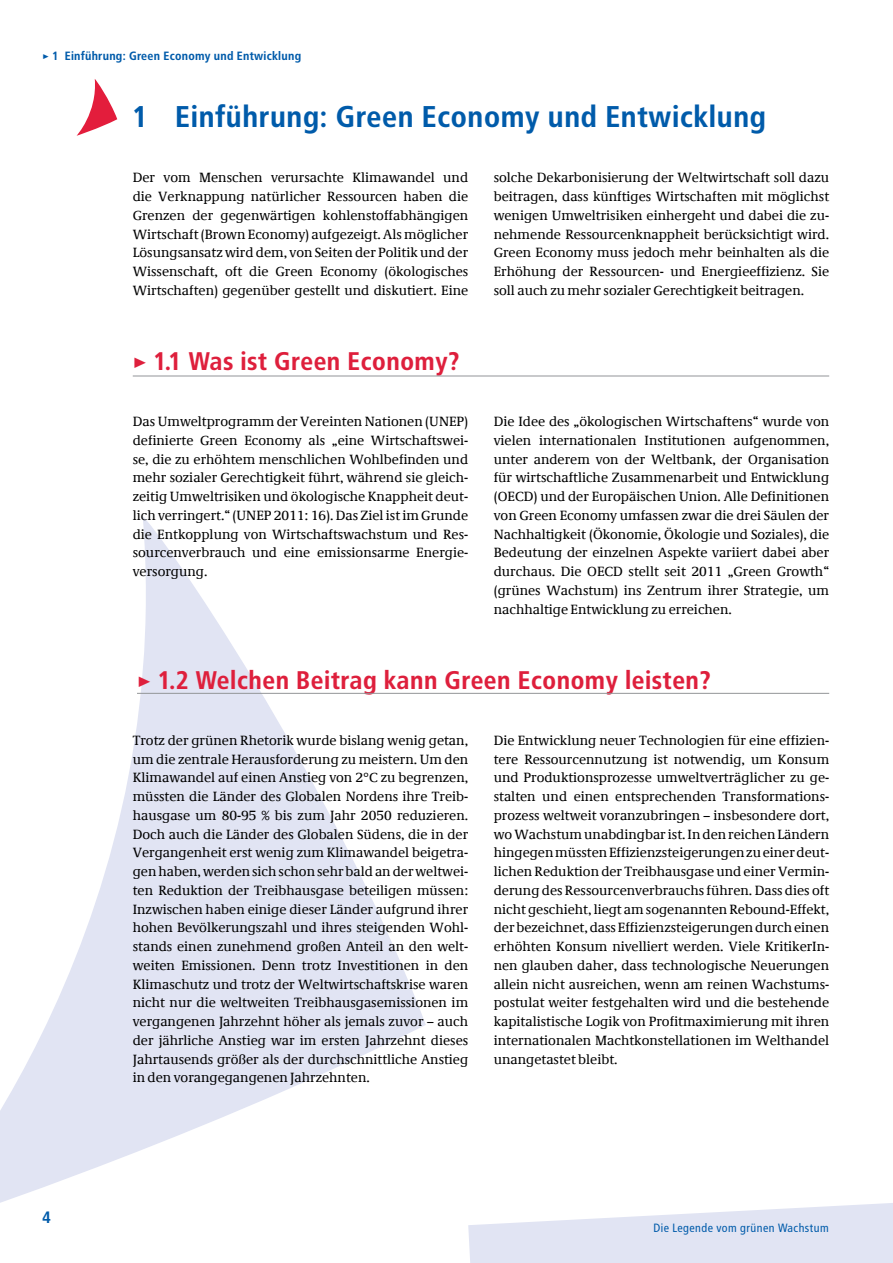
<style>
.page{position:relative;width:893px;height:1263px;background:#fff}
.page>*{position:absolute;margin:0;border:0;box-sizing:border-box;transform-origin:0 0}
.t1{font:700 30px "Transit";color:#005baa}
.t2{font:700 25.5px "Transit";color:#de1f3c}
.t3{font:700 16.5px "Transit";color:#005baa}
.t4{font:13.5px/18.8px "Demos Com";color:#000;text-align:justify}
.t5{font:700 12px "Transit";color:#005baa}
.t6{font:12px "Transit";color:#005baa}
</style>
<div class="page">
<svg style="left:468px;top:1203px;width:425px;height:60px"></svg>
<svg style="left:0;top:517px;width:426px;height:686px"></svg>
<hr style="left:133px;top:376px;width:696px;height:1px;background:#939598">
<hr style="left:137px;top:693px;width:692px;height:1px;background:#939598">
<svg style="left:77px;top:79px;width:40px;height:57px"></svg>
<p class="t5" style="left:43px;top:49px;width:260px">&gt; 1 Einführung: Green Economy und Entwicklung</p>
<h1 class="t1" style="left:133px;top:98px;width:635px">1 Einführung: Green Economy und Entwicklung</h1>
<p class="t4" style="left:133px;top:169px;width:337px">Der vom Menschen verursachte Klimawandel und die Verknappung natürlicher Ressourcen haben die Grenzen der gegenwärtigen kohlenstoffabhängigen Wirtschaft (Brown Economy) aufgezeigt. Als möglicher Lösungsansatz wird dem, von Seiten der Politik und der Wissenschaft, oft die Green Economy (ökologisches Wirtschaften) gegenüber gestellt und diskutiert. Eine</p>
<p class="t4" style="left:494px;top:169px;width:337px">solche Dekarbonisierung der Weltwirtschaft soll dazu beitragen, dass künftiges Wirtschaften mit möglichst wenigen Umweltrisiken einhergeht und dabei die zu&shy;nehmende Ressourcenknappheit berücksichtigt wird.<br>Green Economy muss jedoch mehr beinhalten als die Erhöhung der Ressourcen- und Energieeffizienz. Sie soll auch zu mehr sozialer Gerechtigkeit beitragen.</p>
<h2 class="t2" style="left:133px;top:346px;width:329px">&gt; 1.1 Was ist Green Economy?</h2>
<p class="t4" style="left:133px;top:412px;width:337px">Das Umweltprogramm der Vereinten Nationen (UNEP) definierte Green Economy als „eine Wirtschaftswei&shy;se, die zu erhöhtem menschlichen Wohlbefinden und mehr sozialer Gerechtigkeit führt, während sie gleich&shy;zeitig Umweltrisiken und ökologische Knappheit deut&shy;lich verringert.“ (UNEP 2011: 16). Das Ziel ist im Grunde die Entkopplung von Wirtschaftswachstum und Res&shy;sourcenverbrauch und eine emissionsarme Energie&shy;versorgung.</p>
<p class="t4" style="left:494px;top:412px;width:337px">Die Idee des „ökologischen Wirtschaftens“ wurde von vielen internationalen Institutionen aufgenommen, unter anderem von der Weltbank, der Organisation für wirtschaftliche Zusammenarbeit und Entwicklung (OECD) und der Europäischen Union. Alle Definitionen von Green Economy umfassen zwar die drei Säulen der Nachhaltigkeit (Ökonomie, Ökologie und Soziales), die Bedeutung der einzelnen Aspekte variiert dabei aber durchaus. Die OECD stellt seit 2011 „Green Growth“ (grünes Wachstum) ins Zentrum ihrer Strategie, um nachhaltige Entwicklung zu erreichen.</p>
<h2 class="t2" style="left:137px;top:664px;width:576px">&gt; 1.2 Welchen Beitrag kann Green Economy leisten?</h2>
<p class="t3" style="left:43px;top:1208px;width:10px">4</p>
<p class="t4" style="left:133px;top:731px;width:337px">Trotz der grünen Rhetorik wurde bislang wenig getan, um die zentrale Herausforderung zu meistern. Um den Klimawandel auf einen Anstieg von 2°C zu begrenzen, müssten die Länder des Globalen Nordens ihre Treib&shy;hausgase um 80-95 % bis zum Jahr 2050 reduzieren.<br>Doch auch die Länder des Globalen Südens, die in der Vergangenheit erst wenig zum Klimawandel beigetra&shy;gen haben, werden sich schon sehr bald an der weltwei&shy;ten Reduktion der Treibhausgase beteiligen müssen:<br>Inzwischen haben einige dieser Länder aufgrund ihrer hohen Bevölkerungszahl und ihres steigenden Wohl&shy;stands einen zunehmend großen Anteil an den welt&shy;weiten Emissionen. Denn trotz Investitionen in den Klimaschutz und trotz der Weltwirtschaftskrise waren nicht nur die weltweiten Treibhausgasemissionen im vergangenen Jahrzehnt höher als jemals zuvor – auch der jährliche Anstieg war im ersten Jahrzehnt dieses Jahrtausends größer als der durchschnittliche Anstieg in den vorangegangenen Jahrzehnten.</p>
<p class="t4" style="left:494px;top:731px;width:337px">Die Entwicklung neuer Technologien für eine effizien&shy;tere Ressourcennutzung ist notwendig, um Konsum und Produktionsprozesse umweltverträglicher zu ge&shy;stalten und einen entsprechenden Transformations&shy;prozess weltweit voranzubringen – insbesondere dort, wo Wachstum unabdingbar ist. In den reichen Ländern hingegen müssten Effizienzsteigerungen zu einer deut&shy;lichen Reduktion der Treibhausgase und einer Vermin&shy;derung des Ressourcenverbrauchs führen. Dass dies oft nicht geschieht, liegt am sogenannten Rebound-Effekt, der bezeichnet, dass Effizienzsteigerungen durch einen erhöhten Konsum nivelliert werden. Viele KritikerIn&shy;nen glauben daher, dass technologische Neuerungen allein nicht ausreichen, wenn am reinen Wachstums&shy;postulat weiter festgehalten wird und die bestehende kapitalistische Logik von Profitmaximierung mit ihren internationalen Machtkonstellationen im Welthandel unangetastet bleibt.</p>
<p class="t6" style="left:653px;top:1221px;width:177px">Die Legende vom grünen Wachstum</p>
</div>
